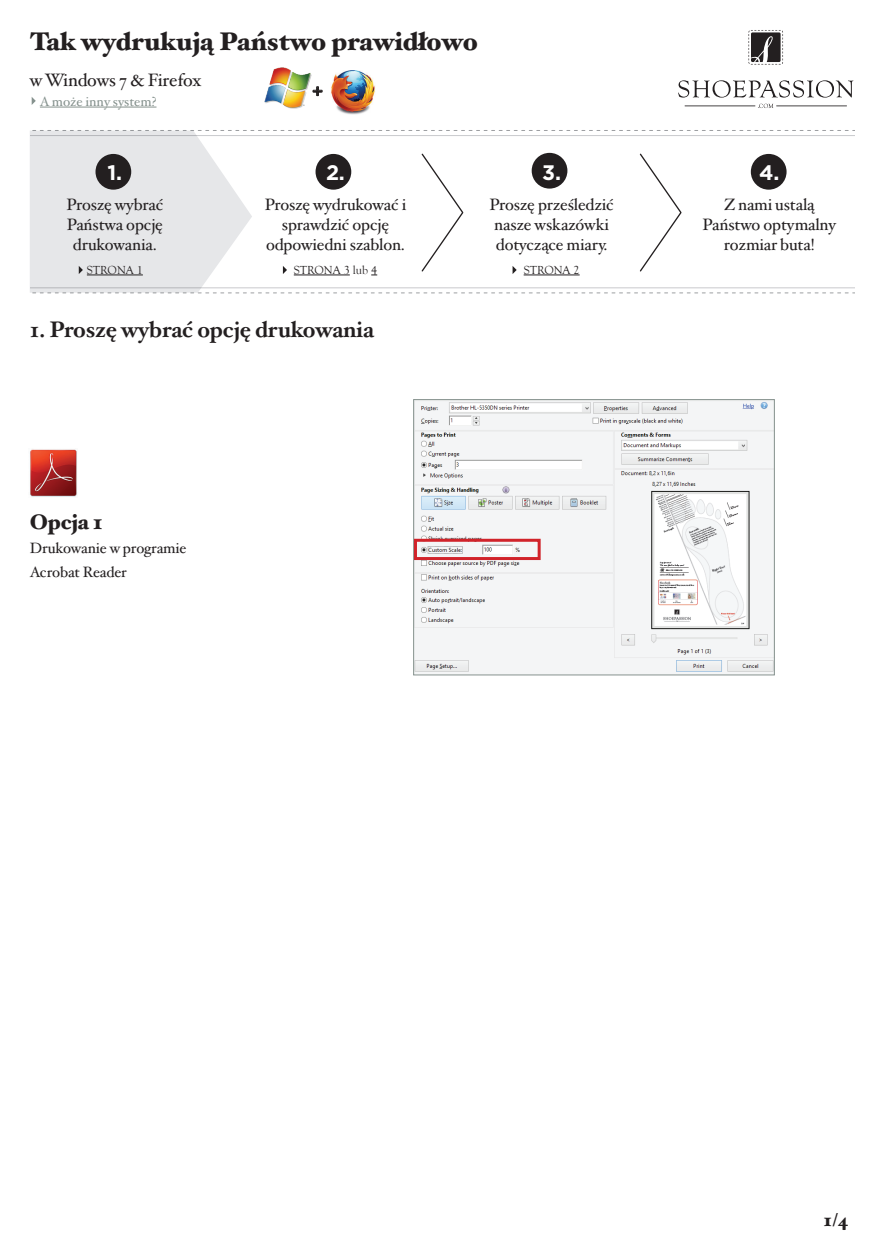
<style>
.page{position:relative;width:885px;height:1255px;background:#fff}
.page>*{position:absolute;margin:0;border:0;box-sizing:border-box;transform-origin:0 0}
.t1{font:900 25.5px "Hoefler Txt";color:#231f20}
.t2{font:900 24.75px "Hoefler Txt";color:#231f20}
.t3{font:700 22.5px "Hoefler Txt";letter-spacing:-.01em;color:#231f20}
.t4{font:700 21px "Gotham";color:#fff}
.t5{font:900 21px "Hoefler Txt";letter-spacing:-.01em;color:#231f20}
.t6{font:18px "Hoefler Txt";letter-spacing:-.01em;color:#231f20}
.t7{font:900 18px "Hoefler Txt";color:#231f20}
.t8{font:16.5px/19.8px "Hoefler Txt";letter-spacing:-.01em;color:#231f20;text-align:center}
.t9{font:15px/24px "Hoefler Txt";letter-spacing:-.01em;color:#231f20}
.t10{font:13.5px "Hoefler Txt";color:#86928e}
.t11{font:12px "Goudy Old Style T";color:#231f20}
</style>
<div class="page">
<svg style="left:758px;top:104px;width:15px;height:4px"></svg>
<svg style="left:678px;top:80px;width:175px;height:18px"></svg>
<hr style="left:684px;top:105px;width:71px;height:1px;background:#231f20">
<hr style="left:776px;top:105px;width:70px;height:1px;background:#231f20">
<svg style="left:748px;top:30px;width:35px;height:34px"></svg>
<svg style="left:312px;top:86px;width:11px;height:11px"></svg>
<img style="left:331px;top:70px;width:44px;height:45px">
<img style="left:264px;top:67px;width:48px;height:42px">
<hr style="left:40px;top:107px;width:116px;height:1px;background:#86928e">
<svg style="left:32px;top:97px;width:4px;height:8px"></svg>
<svg style="left:30px;top:130px;width:825px;height:163px"></svg>
<hr style="left:523px;top:275px;width:56px;height:1px;background:#231f20">
<img style="left:415px;top:401px;width:357px;height:272px">
<div style="left:413px;top:399px;width:361px;height:276px;border:1px solid #86928e"></div>
<img style="left:30px;top:449px;width:47px;height:48px">
<svg style="left:413px;top:537px;width:129px;height:24px"></svg>
<h1 class="t1" style="left:30px;top:22px;width:449px">Tak wydrukują Państwo prawidłowo</h1>
<p class="t6" style="left:30px;top:67px;width:173px">w Windows 7 &amp; Firefox</p>
<p class="t10" style="left:40px;top:91px;width:118px">A może inny system?</p>
<h2 class="t2" style="left:312px;top:69px;width:12px">+</h2>
<p class="t4" style="left:107px;top:159px;width:16px">1.</p>
<p class="t8" style="left:66px;top:194px;width:98px">Proszę wybrać<br>Państwa opcję drukowania.</p>
<p class="t11" style="left:87px;top:263px;width:57px">STRONA 1</p>
<p class="t4" style="left:326px;top:159px;width:20px">2.</p>
<p class="t8" style="left:265px;top:194px;width:143px">Proszę wydrukować i sprawdzić opcję odpowiedni szablon.</p>
<p class="t11" style="left:294px;top:263px;width:85px">STRONA 3 lub 4</p>
<h3 class="t3" style="left:30px;top:312px;width:346px">1. Proszę wybrać opcję drukowania</h3>
<p class="t4" style="left:542px;top:159px;width:20px">3.</p>
<p class="t8" style="left:489px;top:194px;width:126px;text-align:left">Proszę prześledzić nasze wskazówki dotyczące miary.</p>
<p class="t11" style="left:523px;top:263px;width:57px">STRONA 2</p>
<p class="t5" style="left:30px;top:505px;width:74px">Opcja 1</p>
<p class="t9" style="left:30px;top:535px;width:158px">Drukowanie w programie<br>Acrobat Reader</p>
<p class="t4" style="left:759px;top:159px;width:22px">4.</p>
<p class="t8" style="left:702px;top:194px;width:135px">Z nami ustalą<br>Państwo optymalny rozmiar buta!</p>
<p class="t7" style="left:823px;top:1206px;width:26px">1/4</p>
</div>
